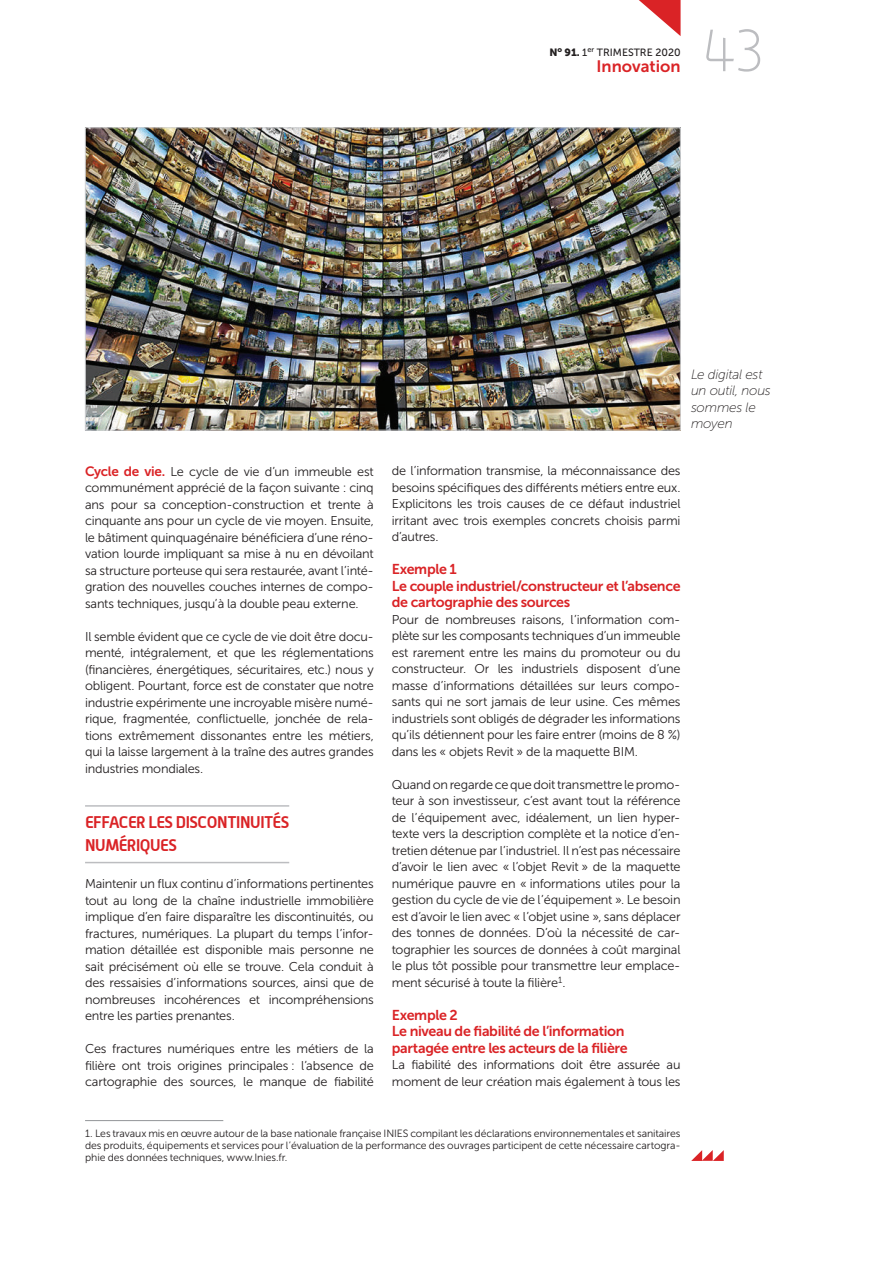
<style>
.page{position:relative;width:872px;height:1263px;background:#fff}
.page>*{position:absolute;margin:0;border:0;box-sizing:border-box;transform-origin:0 0}
.t1{font:100 60px "Alwyn";color:#bcbdc0}
.t2{font:700 16.5px/22.5px "Alwyn";letter-spacing:-.025em;color:#da2326}
.t3{font:16.5px "Museo Sans 700";color:#da2326}
.t4{font:14.25px/16.5px "Museo Sans 700";letter-spacing:-.025em;color:#da2326}
.t5{font:italic 13.5px/16.5px "Museo Sans 100";letter-spacing:-.02em;color:#231f20}
.t6{font:12.75px/16.5px "Museo Sans 300";letter-spacing:-.015em;color:#231f20;text-align:justify}
.t7{font:10.5px/12px "Museo Sans 300";letter-spacing:-.005em;color:#231f20;text-align:justify}
.t8{font:10.5px "Museo Sans 500";color:#231f20}
.s1{font-family:"Museo Sans 900"}
.s2{font-family:"Museo Sans 700";font-size:13.5px;color:#da2326}
</style>
<div class="page">
<svg style="left:639px;top:0;width:41px;height:36px"></svg>
<svg style="left:691px;top:1150px;width:32px;height:11px"></svg>
<hr style="left:85px;top:805px;width:204px;height:2px;background:#bcbdc0">
<hr style="left:85px;top:862px;width:204px;height:1px;background:#bcbdc0">
<img style="left:87px;top:130px;width:591px;height:298px">
<hr style="left:85px;top:1120px;width:138px;height:1px;background:#939598">
<p class="t8" style="left:549px;top:46px;width:133px"><span class="s1">N</span><sup>o</sup> <span class="s1">91.</span> 1<sup>er</sup> TRIMESTRE 2020</p>
<p class="t3" style="left:596px;top:57px;width:86px">Innovation</p>
<h1 class="t1" style="left:702px;top:17px;width:65px">43</h1>
<p class="t6" style="left:85px;top:463px;width:290px"><span class="s2">Cycle de vie.</span> Le cycle de vie d’un immeuble est communément apprécié de la façon suivante : cinq ans pour sa conception-construction et trente à cinquante ans pour un cycle de vie moyen. Ensuite, le bâtiment quinquagénaire bénéficiera d’une réno&shy;vation lourde impliquant sa mise à nu en dévoilant sa structure porteuse qui sera restaurée, avant l’inté&shy;gration des nouvelles couches internes de compo&shy;sants techniques, jusqu’à la double peau externe.</p>
<p class="t6" style="left:85px;top:628px;width:290px">Il semble évident que ce cycle de vie doit être docu&shy;menté, intégralement, et que les réglementations (financières, énergétiques, sécuritaires, etc.) nous y obligent. Pourtant, force est de constater que notre industrie expérimente une incroyable misère numé&shy;rique, fragmentée, conflictuelle, jonchée de rela&shy;tions extrêmement dissonantes entre les métiers, qui la laisse largement à la traîne des autres grandes industries mondiales.</p>
<p class="t2" style="left:85px;top:811px;width:206px">EFFACER LES DISCONTINUITÉS<br>NUMÉRIQUES</p>
<p class="t6" style="left:85px;top:876px;width:290px">Maintenir un flux continu d’informations pertinentes tout au long de la chaîne industrielle immobilière implique d’en faire disparaître les discontinuités, ou fractures, numériques. La plupart du temps l’infor&shy;mation détaillée est disponible mais personne ne sait précisément où elle se trouve. Cela conduit à des ressaisies d’informations sources, ainsi que de nombreuses incohérences et incompréhensions entre les parties prenantes.</p>
<p class="t6" style="left:85px;top:1041px;width:290px">Ces fractures numériques entre les métiers de la filière ont trois origines principales : l’absence de cartographie des sources, le manque de fiabilité</p>
<p class="t5" style="left:691px;top:366px;width:81px">Le digital est un outil, nous sommes le moyen</p>
<p class="t6" style="left:392px;top:463px;width:290px">de l’information transmise, la méconnaissance des besoins spécifiques des différents métiers entre eux.<br>Explicitons les trois causes de ce défaut industriel irritant avec trois exemples concrets choisis parmi d’autres.</p>
<p class="t4" style="left:392px;top:561px;width:290px">Exemple 1<br>Le couple industriel/constructeur et l’absence de cartographie des sources</p>
<p class="t6" style="left:392px;top:611px;width:290px">Pour de nombreuses raisons, l’information com&shy;plète sur les composants techniques d’un immeuble est rarement entre les mains du promoteur ou du constructeur. Or les industriels disposent d’une masse d’informations détaillées sur leurs compo&shy;sants qui ne sort jamais de leur usine. Ces mêmes industriels sont obligés de dégrader les informations qu’ils détiennent pour les faire entrer (moins de 8 %) dans les « objets Revit » de la maquette BIM.</p>
<p class="t6" style="left:392px;top:776px;width:290px">Quand on regarde ce que doit transmettre le promo&shy;teur à son investisseur, c’est avant tout la référence de l’équipement avec, idéalement, un lien hyper&shy;texte vers la description complète et la notice d’en&shy;tretien détenue par l’industriel. Il n’est pas nécessaire d’avoir le lien avec « l’objet Revit » de la maquette numérique pauvre en « informations utiles pour la gestion du cycle de vie de l’équipement ». Le besoin est d’avoir le lien avec « l’objet usine », sans déplacer des tonnes de données. D’où la nécessité de car&shy;tographier les sources de données à coût marginal le plus tôt possible pour transmettre leur emplace&shy;ment sécurisé à toute la filière<sup>1</sup>.</p>
<p class="t4" style="left:392px;top:1006px;width:237px">Exemple 2<br>Le niveau de fiabilité de l’information partagée entre les acteurs de la filière</p>
<p class="t6" style="left:392px;top:1057px;width:290px">La fiabilité des informations doit être assurée au moment de leur création mais également à tous les</p>
<p class="t7" style="left:85px;top:1128px;width:597px">1. Les travaux mis en œuvre autour de la base nationale française INIES compilant les déclarations environnementales et sanitaires des produits, équipements et services pour l’évaluation de la performance des ouvrages participent de cette nécessaire cartogra&shy;phie des données techniques, www.Inies.fr.</p>
</div>
